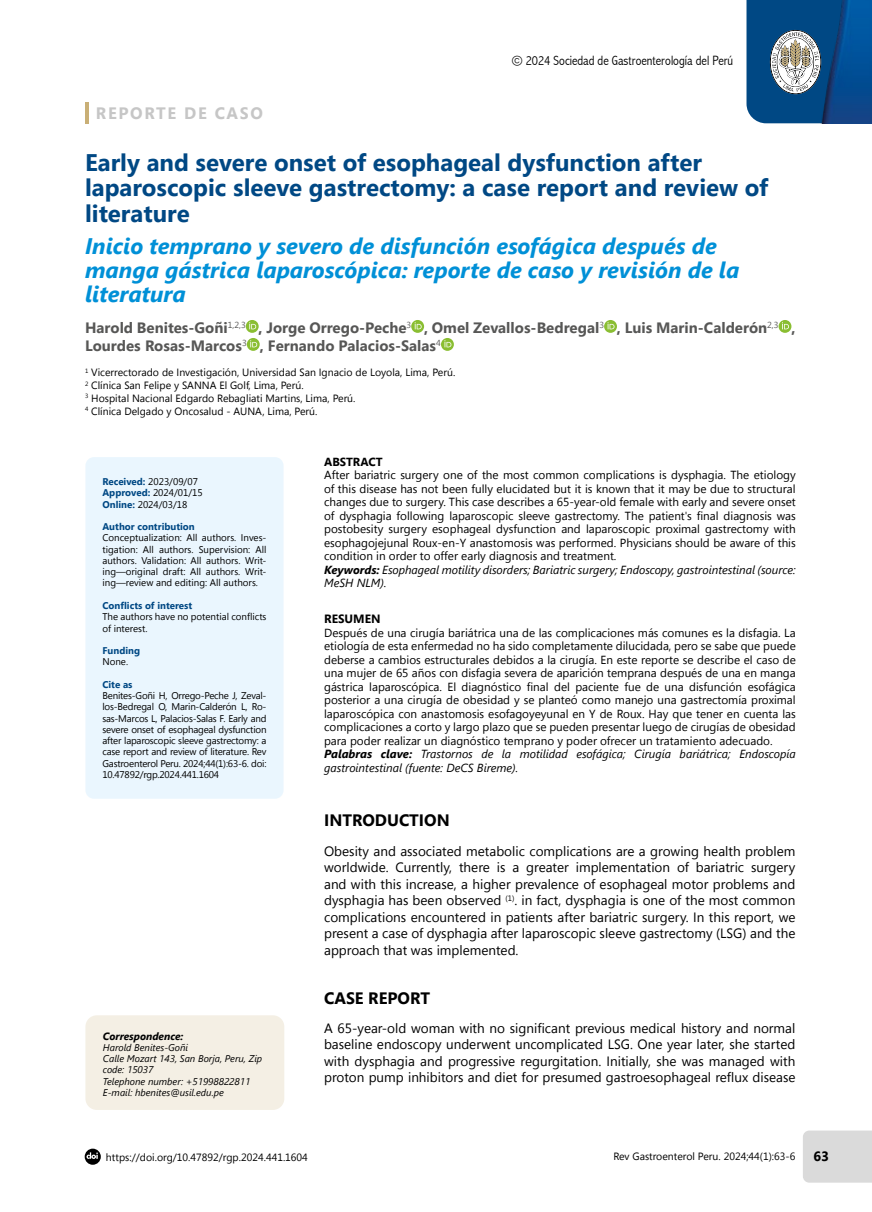
<style>
.page{position:relative;width:872px;height:1212px;background:#fff}
.page>*{position:absolute;margin:0;border:0;box-sizing:border-box;transform-origin:0 0}
.t1{font:700 24px/25.5px "Segoe UI";color:#004884}
.t2{font:italic 700 22.5px/24px "Segoe UI";color:#0090d7}
.t3{font:700 16.5px "Segoe UI";color:#000}
.t4{font:700 16.5px "Segoe UI";letter-spacing:.1em;color:#c6c6c6}
.t5{font:700 15px/18px "Segoe UI";color:#575756}
.t6{font:13.5px/16.5px "Segoe UI";color:#000;text-align:justify}
.t7{font:300 condensed 13.5px "Abadi";color:#000}
.t8{font:700 13.5px "Segoe UI";color:#000}
.t9{font:700 12px "Segoe UI";color:#000}
.t10{font:11.7px/13.5px "Segoe UI";color:#000}
.t11{font:700 11.7px "Segoe UI";color:#000}
.t12{font:10.5px/12.8px "Segoe UI";color:#000}
.t13{font:italic 700 10.5px "Segoe UI";color:#000}
.t14{font:9.75px/11.2px "Segoe UI";color:#000}
.t15{font:italic 9.75px/11.2px "Segoe UI";color:#000}
.t16{font:700 9.75px "Segoe UI";color:#004884}
.s1{font-weight:700;color:#004884}
.s2{font-weight:700;font-style:italic}
.s3{font-style:italic}
</style>
<div class="page">
<svg style="left:85px;top:1148px;width:16px;height:17px"></svg>
<div style="left:803px;top:1130px;width:69px;height:52px;background:#dadada"></div>
<svg style="left:746px;top:0;width:66px;height:123px;background:#3c6d95"></svg>
<img style="left:812px;top:0;width:60px;height:123px">
<hr style="left:85px;top:102px;width:3px;height:22px;background:#c9af76">
<svg style="left:246px;top:320px;width:13px;height:13px"></svg>
<svg style="left:249px;top:322px;width:7px;height:7px"></svg>
<svg style="left:411px;top:320px;width:13px;height:13px"></svg>
<svg style="left:414px;top:322px;width:7px;height:7px"></svg>
<svg style="left:604px;top:320px;width:13px;height:13px"></svg>
<svg style="left:607px;top:322px;width:7px;height:7px"></svg>
<svg style="left:778px;top:320px;width:13px;height:13px"></svg>
<svg style="left:782px;top:322px;width:7px;height:7px"></svg>
<svg style="left:247px;top:338px;width:13px;height:13px"></svg>
<svg style="left:250px;top:340px;width:7px;height:7px"></svg>
<svg style="left:441px;top:338px;width:13px;height:13px"></svg>
<svg style="left:444px;top:340px;width:7px;height:7px"></svg>
<div style="left:85px;top:457px;width:198px;height:342px;background:#eaf6fe;border-radius:9px"></div>
<div style="left:85px;top:1015px;width:199px;height:95px;background:#f4efe4;border-radius:11px"></div>
<h3 class="t4" style="left:96px;top:102px;width:168px">REPORTE DE CASO</h3>
<p class="t7" style="left:512px;top:52px;width:223px">© 2024 Sociedad de Gastroenterología del Perú</p>
<h1 class="t1" style="left:85px;top:148px;width:685px">Early and severe onset of esophageal dysfunction after laparoscopic sleeve gastrectomy: a case report and review of literature</h1>
<h2 class="t2" style="left:85px;top:231px;width:656px">Inicio temprano y severo de disfunción esofágica después de manga gástrica laparoscópica: reporte de caso y revisión de la literatura</h2>
<p class="t5" style="left:85px;top:318px;width:712px">Harold Benites-Goñi<sup>1,2,3</sup> , Jorge Orrego-Peche<sup>3</sup> , Omel Zevallos-Bedregal<sup>3</sup> , Luis Marin-Calderón<sup>2,3</sup> ,<br>Lourdes Rosas-Marcos<sup>3</sup> , Fernando Palacios-Salas<sup>4</sup></p>
<p class="t12" style="left:85px;top:366px;width:372px"><sup>1</sup> Vicerrectorado de Investigación, Universidad San Ignacio de Loyola, Lima, Perú.<br><sup>2</sup> Clínica San Felipe y SANNA El Golf, Lima, Perú.<br><sup>3</sup> Hospital Nacional Edgardo Rebagliati Martins, Lima, Perú.<br><sup>4</sup> Clínica Delgado y Oncosalud - AUNA, Lima, Perú.</p>
<p class="t14" style="left:102px;top:476px;width:102px"><span class="s1">Received:</span> 2023/09/07<br><span class="s1">Approved:</span> 2024/01/15<br><span class="s1">Online:</span> 2024/03/18</p>
<p class="t16" style="left:102px;top:520px;width:94px">Author contribution</p>
<p class="t14" style="left:102px;top:532px;width:166px;text-align:justify">Conceptualization: All authors. Inves&shy;tigation: All authors. Supervision: All authors. Validation: All authors. Writ&shy;ing—original draft: All authors. Writ&shy;ing—review and editing: All authors.</p>
<p class="t16" style="left:102px;top:598px;width:91px">Conflicts of interest</p>
<p class="t14" style="left:102px;top:611px;width:166px">The authors have no potential conflicts of interest.</p>
<p class="t16" style="left:102px;top:643px;width:39px">Funding</p>
<p class="t14" style="left:102px;top:656px;width:27px">None.</p>
<p class="t16" style="left:102px;top:677px;width:32px">Cite as</p>
<p class="t14" style="left:102px;top:690px;width:166px;text-align:justify">Benites-Goñi H, Orrego-Peche J, Zeval&shy;los-Bedregal O, Marin-Calderón L, Ro&shy;sas-Marcos L, Palacios-Salas F. Early and severe onset of esophageal dysfunction after laparoscopic sleeve gastrectomy: a case report and review of literature. Rev Gastroenterol Peru. 2024;44(1):63-6. doi:<br>10.47892/rgp.2024.441.1604</p>
<p class="t13" style="left:103px;top:1026px;width:82px">Correspondence:</p>
<p class="t15" style="left:103px;top:1041px;width:161px">Harold Benites-Goñi<br>Calle Mozart 143, San Borja, Peru, Zip code: 15037<br>Telephone number: +51998822811<br>E-mail: hbenites@usil.edu.pe</p>
<p class="t11" style="left:324px;top:453px;width:60px">ABSTRACT</p>
<p class="t10" style="left:324px;top:468px;width:473px">After bariatric surgery one of the most common complications is dysphagia. The etiology of this disease has not been fully elucidated but it is known that it may be due to structural changes due to surgery. This case describes a 65-year-old female with early and severe onset of dysphagia following laparoscopic sleeve gastrectomy. The patient's final diagnosis was postobesity surgery esophageal dysfunction and laparoscopic proximal gastrectomy with esophagojejunal Roux-en-Y anastomosis was performed. Physicians should be aware of this condition in order to offer early diagnosis and treatment.<br><span class="s2">Keywords:</span> <span class="s3">Esophageal motility disorders; Bariatric surgery; Endoscopy, gastrointestinal (source:<br>MeSH NLM).</span></p>
<p class="t9" style="left:324px;top:610px;width:58px">RESUMEN</p>
<p class="t10" style="left:324px;top:625px;width:473px">Después de una cirugía bariátrica una de las complicaciones más comunes es la disfagia. La etiología de esta enfermedad no ha sido completamente dilucidada, pero se sabe que puede deberse a cambios estructurales debidos a la cirugía. En este reporte se describe el caso de una mujer de 65 años con disfagia severa de aparición temprana después de una en manga gástrica laparoscópica. El diagnóstico final del paciente fue de una disfunción esofágica posterior a una cirugía de obesidad y se planteó como manejo una gastrectomía proximal laparoscópica con anastomosis esofagoyeyunal en Y de Roux. Hay que tener en cuenta las complicaciones a corto y largo plazo que se pueden presentar luego de cirugías de obesidad para poder realizar un diagnóstico temprano y poder ofrecer un tratamiento adecuado.<br><span class="s2">Palabras clave:</span> <span class="s3">Trastornos de la motilidad esofágica; Cirugía bariátrica; Endoscopía gastrointestinal (fuente: DeCS Bireme).</span></p>
<h3 class="t3" style="left:324px;top:809px;width:127px">INTRODUCTION</h3>
<p class="t6" style="left:324px;top:842px;width:473px">Obesity and associated metabolic complications are a growing health problem worldwide. Currently, there is a greater implementation of bariatric surgery and with this increase, a higher prevalence of esophageal motor problems and dysphagia has been observed <sup>(1)</sup>. in fact, dysphagia is one of the most common complications encountered in patients after bariatric surgery. In this report, we present a case of dysphagia after laparoscopic sleeve gastrectomy (LSG) and the approach that was implemented.</p>
<h3 class="t3" style="left:324px;top:986px;width:107px">CASE REPORT</h3>
<p class="t6" style="left:324px;top:1019px;width:473px">A 65-year-old woman with no significant previous medical history and normal baseline endoscopy underwent uncomplicated LSG. One year later, she started with dysphagia and progressive regurgitation. Initially, she was managed with proton pump inhibitors and diet for presumed gastroesophageal reflux disease</p>
<p class="t12" style="left:106px;top:1150px;width:203px">https://doi.org/10.47892/rgp.2024.441.1604</p>
<p class="t12" style="left:613px;top:1150px;width:184px">Rev Gastroenterol Peru. 2024;44(1):63-6</p>
<p class="t8" style="left:813px;top:1146px;width:17px">63</p>
</div>
